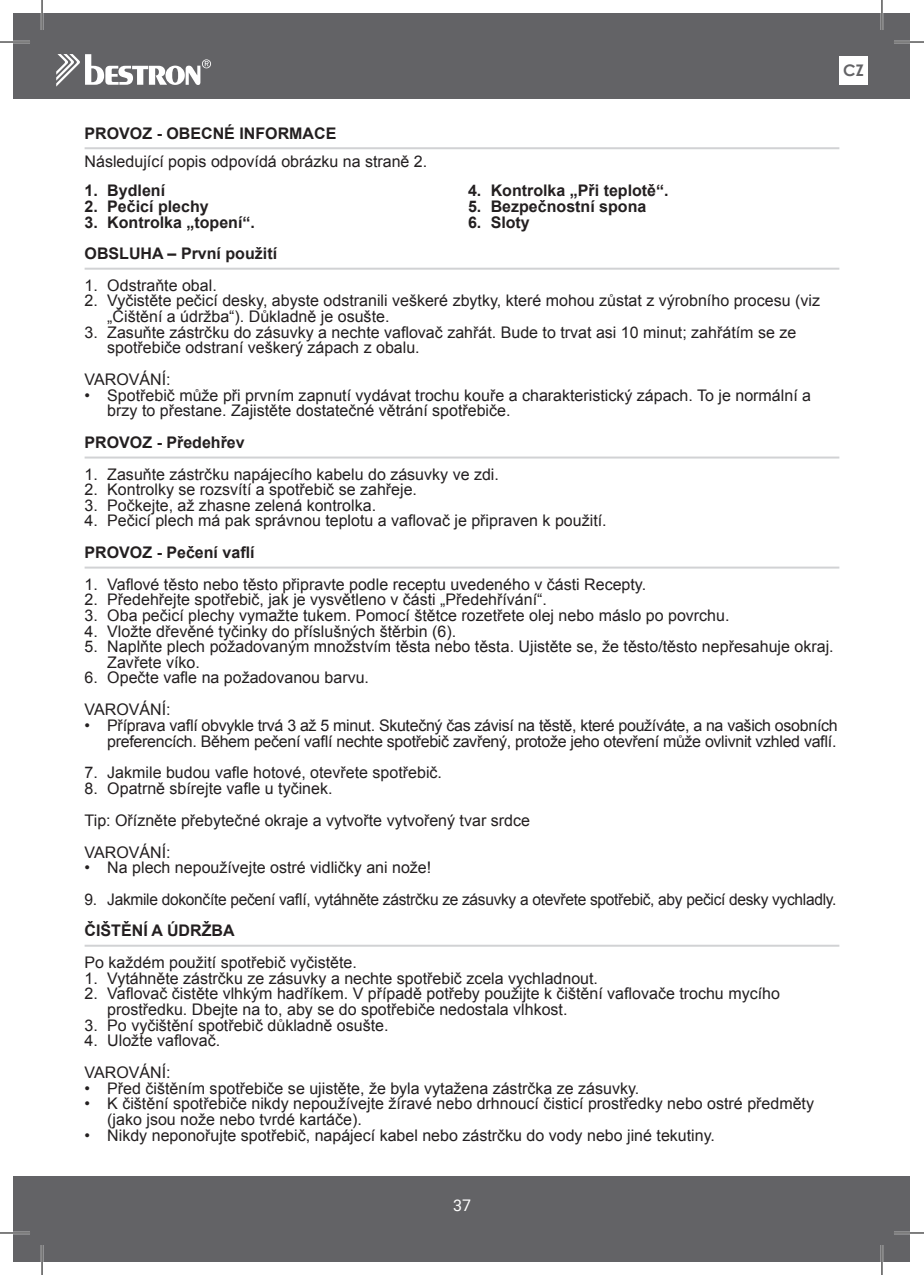
<style>
.page{position:relative;width:924px;height:1275px;background:#fff}
.page>*{position:absolute;margin:0;border:0;box-sizing:border-box;transform-origin:0 0}
.t1{font:16px/15.6px "Arial";color:#231f20}
.t2{font:16px/15.6px "Arial";letter-spacing:-.02em;color:#231f20;text-align:right}
.t3{font:700 16px "Arial";color:#231f20}
.t4{font:700 16px "Century Gothic";color:#636366}
.t5{font:16px "Roboto";color:#fff}
</style>
<div class="page">
<div style="left:14px;top:14px;width:895px;height:85px;background:#636366"></div>
<div style="left:14px;top:1176px;width:895px;height:85px;background:#636366"></div>
<svg style="left:56px;top:54px;width:155px;height:33px"></svg>
<div style="left:839px;top:56px;width:28px;height:29px;background:#fff"></div>
<hr style="left:85px;top:147px;width:754px;height:2px;background:#d1d2d4">
<hr style="left:85px;top:268px;width:754px;height:2px;background:#d1d2d4">
<hr style="left:85px;top:456px;width:754px;height:2px;background:#d1d2d4">
<hr style="left:85px;top:566px;width:754px;height:2px;background:#d1d2d4">
<hr style="left:85px;top:944px;width:754px;height:2px;background:#d1d2d4">
<hr style="left:0;top:41px;width:30px;height:2px;background:#fff">
<hr style="left:893px;top:41px;width:30px;height:2px;background:#fff">
<hr style="left:0;top:1231px;width:30px;height:3px;background:#fff">
<hr style="left:893px;top:1231px;width:30px;height:3px;background:#fff">
<hr style="left:41px;top:0;width:2px;height:30px;background:#fff">
<hr style="left:41px;top:1245px;width:2px;height:30px;background:#fff">
<hr style="left:880px;top:0;width:2px;height:30px;background:#fff">
<hr style="left:880px;top:1245px;width:2px;height:30px;background:#fff">
<hr style="left:0;top:42px;width:30px;height:1px;background:#000">
<hr style="left:893px;top:42px;width:30px;height:1px;background:#000">
<hr style="left:0;top:1232px;width:30px;height:1px;background:#000">
<hr style="left:893px;top:1232px;width:30px;height:1px;background:#000">
<hr style="left:42px;top:0;width:1px;height:30px;background:#000">
<hr style="left:42px;top:1245px;width:1px;height:30px;background:#000">
<hr style="left:881px;top:0;width:1px;height:30px;background:#000">
<hr style="left:881px;top:1245px;width:1px;height:30px;background:#000">
<p class="t3" style="left:85px;top:122px;width:253px">PROVOZ - OBECNÉ INFORMACE</p>
<p class="t1" style="left:85px;top:153px;width:344px">Následující popis odpovídá obrázku na straně 2.</p>
<p class="t3" style="left:85px;top:180px;width:82px">1. Bydlení</p>
<p class="t3" style="left:85px;top:196px;width:126px">2. Pečicí plechy</p>
<p class="t3" style="left:85px;top:211px;width:172px">3. Kontrolka „topení“.</p>
<p class="t3" style="left:468px;top:180px;width:202px">4. Kontrolka „Při teplotě“.</p>
<p class="t3" style="left:468px;top:196px;width:180px">5. Bezpečnostní spona</p>
<p class="t3" style="left:468px;top:211px;width:63px">6. Sloty</p>
<p class="t4" style="left:842px;top:58px;width:22px">CZ</p>
<p class="t3" style="left:85px;top:243px;width:194px">OBSLUHA – První použití</p>
<p class="t1" style="left:85px;top:277px;width:134px">1. Odstraňte obal.</p>
<p class="t1" style="left:107px;top:293px;width:713px;text-indent:-23px">2. Vyčistěte pečicí desky, abyste odstranili veškeré zbytky, které mohou zůstat z výrobního procesu (viz „Čištění a údržba“). Důkladně je osušte.</p>
<p class="t1" style="left:107px;top:324px;width:690px;text-indent:-23px">3. Zasuňte zástrčku do zásuvky a nechte vaflovač zahřát. Bude to trvat asi 10 minut; zahřátím se ze spotřebiče odstraní veškerý zápach z obalu.</p>
<p class="t1" style="left:85px;top:372px;width:87px">VAROVÁNÍ:</p>
<p class="t1" style="left:107px;top:387px;width:705px;text-indent:-23px">• Spotřebič může při prvním zapnutí vydávat trochu kouře a charakteristický zápach. To je normální a brzy to přestane. Zajistěte dostatečné větrání spotřebiče.</p>
<p class="t3" style="left:85px;top:432px;width:162px">PROVOZ - Předehřev</p>
<p class="t1" style="left:85px;top:466px;width:415px">1. Zasuňte zástrčku napájecího kabelu do zásuvky ve zdi.</p>
<p class="t1" style="left:85px;top:482px;width:334px">2. Kontrolky se rozsvítí a spotřebič se zahřeje.</p>
<p class="t1" style="left:85px;top:497px;width:293px">3. Počkejte, až zhasne zelená kontrolka.</p>
<p class="t1" style="left:85px;top:513px;width:523px">4. Pečicí plech má pak správnou teplotu a vaflovač je připraven k použití.</p>
<p class="t3" style="left:85px;top:542px;width:171px">PROVOZ - Pečení vaflí</p>
<p class="t1" style="left:85px;top:576px;width:563px">1. Vaflové těsto nebo těsto připravte podle receptu uvedeného v části Recepty.</p>
<p class="t1" style="left:85px;top:592px;width:463px">2. Předehřejte spotřebič, jak je vysvětleno v části „Předehřívání“.</p>
<p class="t1" style="left:85px;top:607px;width:646px">3. Oba pečicí plechy vymažte tukem. Pomocí štětce rozetřete olej nebo máslo po povrchu.</p>
<p class="t1" style="left:85px;top:623px;width:373px">4. Vložte dřevěné tyčinky do příslušných štěrbin (6).</p>
<p class="t1" style="left:107px;top:639px;width:727px;text-indent:-23px">5. Naplňte plech požadovaným množstvím těsta nebo těsta. Ujistěte se, že těsto/těsto nepřesahuje okraj.<br>Zavřete víko.</p>
<p class="t1" style="left:85px;top:662px;width:286px;line-height:32px">6. Opečte vafle na požadovanou barvu.<br>VAROVÁNÍ:</p>
<p class="t2" style="left:85px;top:717px;width:754px">• Příprava vaflí obvykle trvá 3 až 5 minut. Skutečný čas závisí na těstě, které používáte, a na vašich osobních preferencích. Během pečení vaflí nechte spotřebič zavřený, protože jeho otevření může ovlivnit vzhled vaflí.</p>
<p class="t1" style="left:85px;top:765px;width:359px">7. Jakmile budou vafle hotové, otevřete spotřebič.</p>
<p class="t1" style="left:85px;top:772px;width:446px;line-height:32px">8. Opatrně sbírejte vafle u tyčinek.<br>Tip: Ořízněte přebytečné okraje a vytvořte vytvořený tvar srdce<br>VAROVÁNÍ:</p>
<p class="t1" style="left:85px;top:860px;width:348px">• Na plech nepoužívejte ostré vidličky ani nože!</p>
<p class="t2" style="left:85px;top:891px;width:753px">9. Jakmile dokončíte pečení vaflí, vytáhněte zástrčku ze zásuvky a otevřete spotřebič, aby pečicí desky vychladly.</p>
<p class="t3" style="left:85px;top:920px;width:151px">ČIŠTĚNÍ A ÚDRŽBA</p>
<p class="t1" style="left:85px;top:955px;width:274px">Po každém použití spotřebič vyčistěte.</p>
<p class="t1" style="left:85px;top:970px;width:514px">1. Vytáhněte zástrčku ze zásuvky a nechte spotřebič zcela vychladnout.</p>
<p class="t1" style="left:107px;top:986px;width:673px;text-indent:-23px">2. Vaflovač čistěte vlhkým hadříkem. V případě potřeby použijte k čištění vaflovače trochu mycího prostředku. Dbejte na to, aby se do spotřebiče nedostala vlhkost.</p>
<p class="t1" style="left:85px;top:1017px;width:305px">3. Po vyčištění spotřebič důkladně osušte.</p>
<p class="t1" style="left:85px;top:1024px;width:137px;line-height:32px">4. Uložte vaflovač.<br>VAROVÁNÍ:</p>
<p class="t1" style="left:85px;top:1080px;width:556px">• Před čištěním spotřebiče se ujistěte, že byla vytažena zástrčka ze zásuvky.</p>
<p class="t1" style="left:107px;top:1096px;width:708px;text-indent:-23px">• K čištění spotřebiče nikdy nepoužívejte žíravé nebo drhnoucí čisticí prostředky nebo ostré předměty (jako jsou nože nebo tvrdé kartáče).</p>
<p class="t1" style="left:85px;top:1127px;width:631px">• Nikdy neponořujte spotřebič, napájecí kabel nebo zástrčku do vody nebo jiné tekutiny.</p>
<p class="t5" style="left:453px;top:1193px;width:19px">37</p>
</div>
